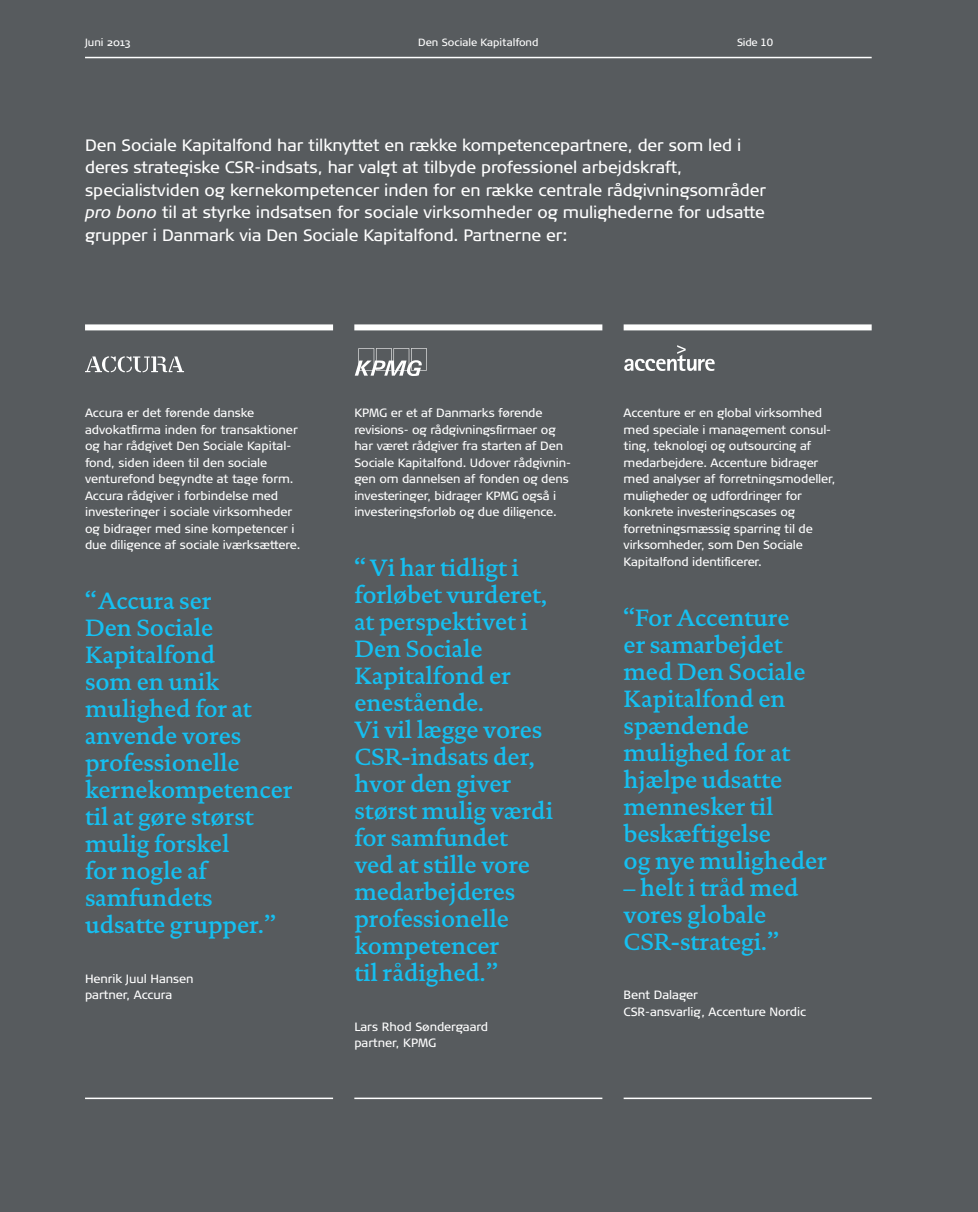
<style>
.page{position:relative;width:978px;height:1212px;background:#575b5e}
.page>*{position:absolute;margin:0;border:0;box-sizing:border-box;transform-origin:0 0}
.t1{font:700 24px/27px "DTL Documenta SP Semi";letter-spacing:-.005em;color:#15c0f2}
.t2{font:16.5px/22.5px "TRYG";letter-spacing:-.005em;color:#fff}
.t3{font:12px/16.5px "TRYG";letter-spacing:-.01em;color:#fff}
.t4{font:10.5px "TRYG";color:#fff}
.t5{font:10.5px "TRYG Column";letter-spacing:-.02em;color:#fff}
.s1{font-style:italic}
</style>
<div class="page">
<svg style="left:85px;top:356px;width:99px;height:16px"></svg>
<svg style="left:355px;top:348px;width:72px;height:28px"></svg>
<svg style="left:624px;top:345px;width:91px;height:26px"></svg>
<div style="left:85px;top:324px;width:248px;height:6px;background:#fff"></div>
<hr style="left:85px;top:1097px;width:248px;height:2px;background:#fff">
<div style="left:354px;top:324px;width:248px;height:6px;background:#fff"></div>
<hr style="left:354px;top:1097px;width:248px;height:2px;background:#fff">
<div style="left:624px;top:324px;width:248px;height:6px;background:#fff"></div>
<hr style="left:624px;top:1097px;width:248px;height:2px;background:#fff">
<hr style="left:85px;top:57px;width:787px;height:1px;background:#fff">
<p class="t4" style="left:85px;top:37px;width:47px">Juni 2013</p>
<p class="t4" style="left:418px;top:37px;width:122px">Den Sociale Kapitalfond</p>
<p class="t5" style="left:737px;top:37px;width:38px">Side 10</p>
<p class="t2" style="left:85px;top:134px;width:682px">Den Sociale Kapitalfond har tilknyttet en række kompetencepartnere, der som led i deres strategiske CSR-indsats, har valgt at tilbyde professionel arbejdskraft, specialistviden og kernekompetencer inden for en række centrale rådgivningsområder <span class="s1">pro bono</span> til at styrke indsatsen for sociale virksomheder og mulighederne for udsatte grupper i Danmark via Den Sociale Kapitalfond. Partnerne er:</p>
<p class="t3" style="left:85px;top:405px;width:217px">Accura er det førende danske advokatfirma inden for transaktioner og har rådgivet Den Sociale Kapital&shy;fond, siden ideen til den sociale venturefond begyndte at tage form.<br>Accura rådgiver i forbindelse med investeringer i sociale virksomheder og bidrager med sine kompetencer i due diligence af sociale iværksættere.</p>
<h1 class="t1" style="left:85px;top:587px;width:209px">“Accura ser<br>Den Sociale<br>Kapitalfond<br>som en unik mulighed for at anvende vores professionelle kernekompetencer til at gøre størst mulig forskel<br>for nogle af samfundets udsatte grupper.”</h1>
<p class="t3" style="left:85px;top:970px;width:110px">Henrik Juul Hansen partner, Accura</p>
<p class="t3" style="left:354px;top:405px;width:218px">KPMG er et af Danmarks førende revisions- og rådgivningsfirmaer og har været rådgiver fra starten af Den Sociale Kapitalfond. Udover rådgivnin&shy;gen om dannelsen af fonden og dens investeringer, bidrager KPMG også i investeringsforløb og due diligence.</p>
<p class="t1" style="left:354px;top:554px;width:200px">“ Vi har tidligt i forløbet vurderet, at perspektivet i<br>Den Sociale<br>Kapitalfond er enestående.<br>Vi vil lægge vores<br>CSR-indsats der, hvor den giver størst mulig værdi for samfundet ved at stille vore medarbejderes professionelle kompetencer<br>til rådighed.”</p>
<p class="t3" style="left:354px;top:1018px;width:135px">Lars Rhod Søndergaard partner, KPMG</p>
<p class="t3" style="left:624px;top:405px;width:213px">Accenture er en global virksomhed med speciale i management consul&shy;ting, teknologi og outsourcing af medarbejdere. Accenture bidrager med analyser af forretningsmodeller, muligheder og udfordringer for konkrete investeringscases og forretningsmæssig sparring til de virksomheder, som Den Sociale Kapitalfond identificerer.</p>
<h1 class="t1" style="left:624px;top:604px;width:205px">“For Accenture<br>er samarbejdet med Den Sociale<br>Kapitalfond en spændende mulighed for at hjælpe udsatte mennesker til beskæftigelse<br>og nye muligheder</h1>
<h1 class="t1" style="left:624px;top:874px;width:176px">– helt i tråd med vores globale<br>CSR-strategi.”</h1>
<p class="t3" style="left:624px;top:987px;width:184px">Bent Dalager<br>CSR-ansvarlig, Accenture Nordic</p>
</div>
